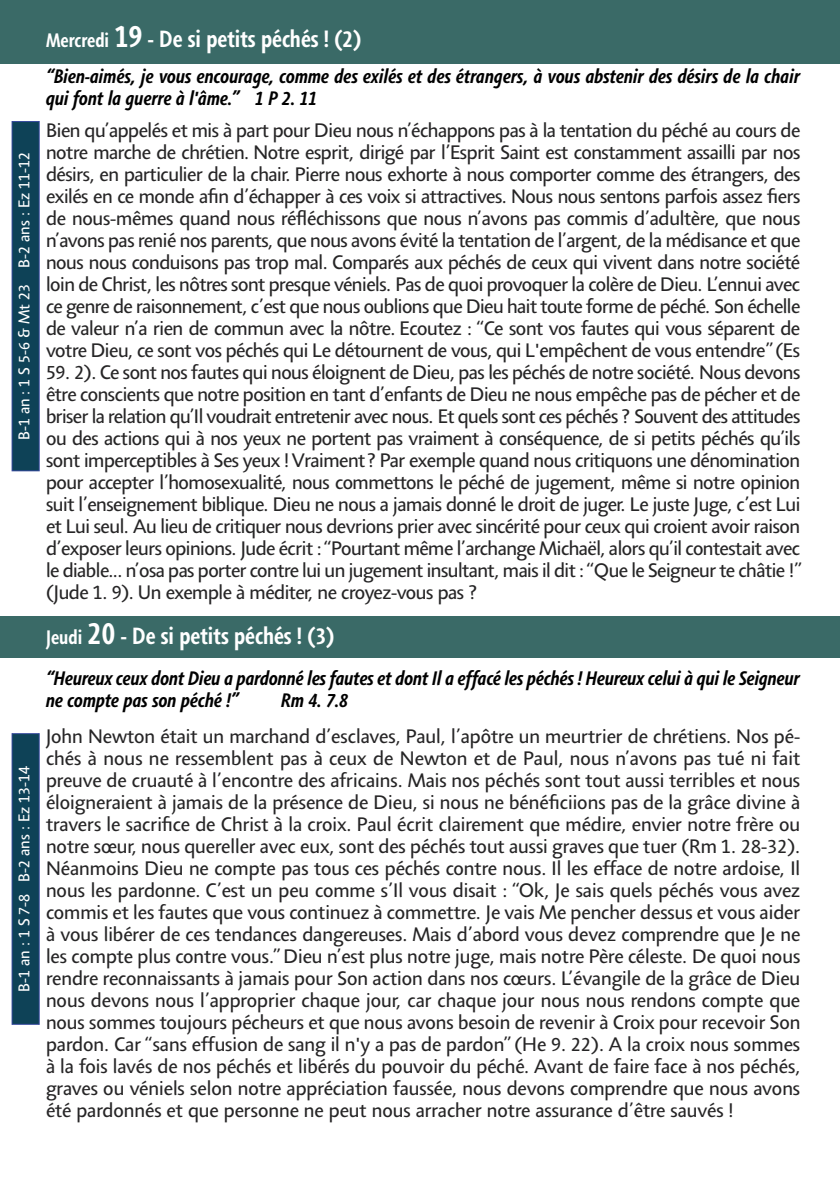
<style>
.page{position:relative;width:840px;height:1191px;background:#fff}
.page>*{position:absolute;margin:0;border:0;box-sizing:border-box;transform-origin:0 0}
.t1{font:700 condensed 24px "Agilita LT Std";color:#fff}
.t2{font:20px/22px "Agilita LT Std";letter-spacing:-.02em;color:#262526;text-align:justify}
.t3{font:italic 700 condensed 20px/22px "Agilita LT Std";color:#000}
.t4{font:16px "Agilita LT Std";color:#fff}
.s1{font-size:20px}
.s2{font-size:32px}
</style>
<div class="page">
<div style="left:0;top:0;width:839px;height:64px;background:#3a6a67"></div>
<div style="left:0;top:616px;width:839px;height:41px;background:#3a6a67"></div>
<div style="left:13px;top:122px;width:26px;height:348px;background:#0e4257"></div>
<div style="left:12px;top:121px;width:28px;height:350px;border:1px solid #33489a"></div>
<div style="left:13px;top:734px;width:26px;height:289px;background:#0e4257"></div>
<div style="left:12px;top:733px;width:28px;height:291px;border:1px solid #33489a"></div>
<p class="t4" style="left:15px;top:440px;width:290px;rotate:-90deg">B-1 an : 1 S 5-6 &amp; Mt 23 B-2 ans : Ez 11-12</p>
<p class="t4" style="left:15px;top:992px;width:227px;rotate:-90deg">B-1 an : 1 S 7-8 B-2 ans : Ez 13-14</p>
<p class="t1" style="left:46px;top:29px;width:317px"><span class="s1">Mercredi</span> <span class="s2">19</span> - De si petits péchés ! (2)</p>
<p class="t3" style="left:46px;top:65px;width:755px">“Bien-aimés, je vous encourage, comme des exilés et des étrangers, à vous abstenir des désirs de la chair qui font la guerre à l'âme.” 1 P 2. 11</p>
<p class="t2" style="left:46px;top:119px;width:755px">Bien qu’appelés et mis à part pour Dieu nous n’échappons pas à la tentation du péché au cours de notre marche de chrétien. Notre esprit, dirigé par l’Esprit Saint est constamment assailli par nos désirs, en particulier de la chair. Pierre nous exhorte à nous comporter comme des étrangers, des exilés en ce monde afin d’échapper à ces voix si attractives. Nous nous sentons parfois assez fiers de nous-mêmes quand nous réfléchissons que nous n’avons pas commis d’adultère, que nous n’avons pas renié nos parents, que nous avons évité la tentation de l’argent, de la médisance et que nous nous conduisons pas trop mal. Comparés aux péchés de ceux qui vivent dans notre société loin de Christ, les nôtres sont presque véniels. Pas de quoi provoquer la colère de Dieu. L’ennui avec ce genre de raisonnement, c’est que nous oublions que Dieu hait toute forme de péché. Son échelle de valeur n’a rien de commun avec la nôtre. Ecoutez : “Ce sont vos fautes qui vous séparent de votre Dieu, ce sont vos péchés qui Le détournent de vous, qui L'empêchent de vous entendre” (Es</p>
<p class="t2" style="left:46px;top:361px;width:757px">59. 2). Ce sont nos fautes qui nous éloignent de Dieu, pas les péchés de notre société. Nous devons être conscients que notre position en tant d’enfants de Dieu ne nous empêche pas de pécher et de briser la relation qu’Il voudrait entretenir avec nous. Et quels sont ces péchés ? Souvent des attitudes ou des actions qui à nos yeux ne portent pas vraiment à conséquence, de si petits péchés qu’ils sont imperceptibles à Ses yeux ! Vraiment? Par exemple quand nous critiquons une dénomination pour accepter l’homosexualité, nous commettons le péché de jugement, même si notre opinion suit l’enseignement biblique. Dieu ne nous a jamais donné le droit de juger. Le juste Juge, c’est Lui et Lui seul. Au lieu de critiquer nous devrions prier avec sincérité pour ceux qui croient avoir raison d’exposer leurs opinions. Jude écrit : “Pourtant même l’archange Michaël, alors qu’il contestait avec le diable... n’osa pas porter contre lui un jugement insultant, mais il dit : “Que le Seigneur te châtie !” (Jude 1. 9). Un exemple à méditer, ne croyez-vous pas ?</p>
<p class="t1" style="left:46px;top:626px;width:290px"><span class="s1">Jeudi</span> <span class="s2">20</span> - De si petits péchés ! (3)</p>
<p class="t3" style="left:46px;top:667px;width:755px">“Heureux ceux dont Dieu a pardonné les fautes et dont Il a effacé les péchés ! Heureux celui à qui le Seigneur ne compte pas son péché !”</p>
<p class="t3" style="left:281px;top:689px;width:69px">Rm 4. 7.8</p>
<p class="t2" style="left:46px;top:725px;width:755px">John Newton était un marchand d’esclaves, Paul, l’apôtre un meurtrier de chrétiens. Nos pé&shy;chés à nous ne ressemblent pas à ceux de Newton et de Paul, nous n’avons pas tué ni fait preuve de cruauté à l’encontre des africains. Mais nos péchés sont tout aussi terribles et nous éloigneraient à jamais de la présence de Dieu, si nous ne bénéficiions pas de la grâce divine à travers le sacrifice de Christ à la croix. Paul écrit clairement que médire, envier notre frère ou notre sœur, nous quereller avec eux, sont des péchés tout aussi graves que tuer (Rm 1. 28-32).<br>Néanmoins Dieu ne compte pas tous ces péchés contre nous. Il les efface de notre ardoise, Il nous les pardonne. C’est un peu comme s’Il vous disait : “Ok, Je sais quels péchés vous avez commis et les fautes que vous continuez à commettre. Je vais Me pencher dessus et vous aider à vous libérer de ces tendances dangereuses. Mais d’abord vous devez comprendre que Je ne les compte plus contre vous.” Dieu n’est plus notre juge, mais notre Père céleste. De quoi nous rendre reconnaissants à jamais pour Son action dans nos cœurs. L’évangile de la grâce de Dieu nous devons nous l’approprier chaque jour, car chaque jour nous nous rendons compte que nous sommes toujours pécheurs et que nous avons besoin de revenir à Croix pour recevoir Son pardon. Car “sans effusion de sang il n'y a pas de pardon” (He 9. 22). A la croix nous sommes à la fois lavés de nos péchés et libérés du pouvoir du péché. Avant de faire face à nos péchés, graves ou véniels selon notre appréciation faussée, nous devons comprendre que nous avons été pardonnés et que personne ne peut nous arracher notre assurance d’être sauvés !</p>
</div>
